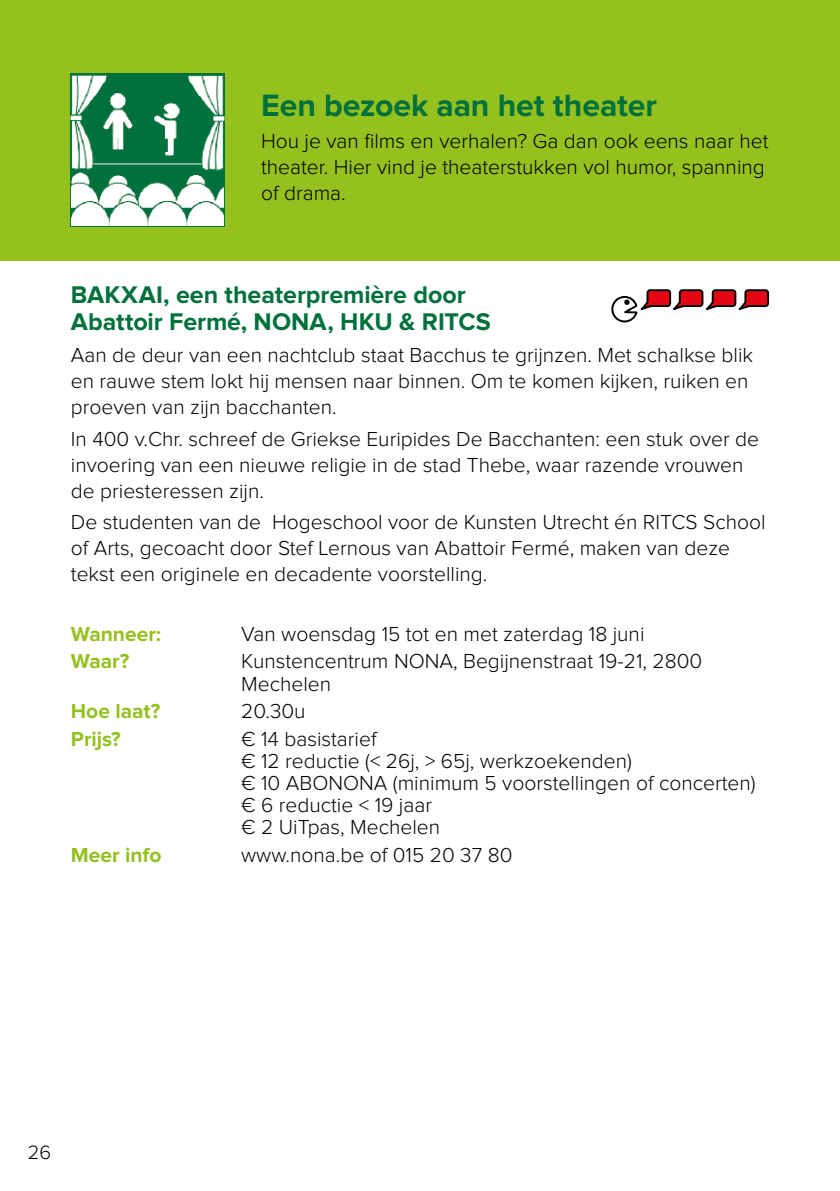
<style>
.page{position:relative;width:840px;height:1191px;background:#fff}
.page>*{position:absolute;margin:0;border:0;box-sizing:border-box;transform-origin:0 0}
.t1{font:700 32px "Proxima Nova";letter-spacing:-.005em;color:#00713c}
.t2{font:700 25px/27px "Proxima Nova";color:#00713c}
.t3{font:300 21px/26px "Proxima Nova";color:#000}
.t4{font:700 21px "Proxima Nova";color:#95c11f}
.t5{font:300 20px "Proxima Nova";color:#000}
</style>
<div class="page">
<svg style="left:611px;top:289px;width:158px;height:34px"></svg>
<div style="left:0;top:0;width:839px;height:261px;background:#95c11f"></div>
<img style="left:71px;top:74px;width:153px;height:153px">
<h1 class="t1" style="left:261px;top:87px;width:397px">Een bezoek aan het theater</h1>
<p class="t3" style="left:261px;top:128px;width:508px">Hou je van films en verhalen? Ga dan ook eens naar het theater. Hier vind je theaterstukken vol humor, spanning of drama.</p>
<p class="t2" style="left:71px;top:282px;width:421px">BAKXAI, een theaterpremière door<br>Abattoir Fermé, NONA, HKU &amp; RITCS</p>
<p class="t3" style="left:71px;top:342px;width:683px">Aan de deur van een nachtclub staat Bacchus te grijnzen. Met schalkse blik en rauwe stem lokt hij mensen naar binnen. Om te komen kijken, ruiken en proeven van zijn bacchanten.</p>
<p class="t3" style="left:71px;top:426px;width:689px">In 400 v.Chr. schreef de Griekse Euripides De Bacchanten: een stuk over de invoering van een nieuwe religie in de stad Thebe, waar razende vrouwen de priesteressen zijn.</p>
<p class="t3" style="left:71px;top:510px;width:695px">De studenten van de Hogeschool voor de Kunsten Utrecht én RITCS School of Arts, gecoacht door Stef Lernous van Abattoir Fermé, maken van deze tekst een originele en decadente voorstelling.</p>
<p class="t4" style="left:71px;top:622px;width:92px">Wanneer:</p>
<p class="t3" style="left:241px;top:621px;width:404px">Van woensdag 15 tot en met zaterdag 18 juni</p>
<p class="t4" style="left:71px;top:649px;width:60px">Waar?</p>
<p class="t3" style="left:241px;top:651px;width:462px;line-height:22px">Kunstencentrum NONA, Begijnenstraat 19-21, 2800<br>Mechelen</p>
<p class="t4" style="left:71px;top:699px;width:91px">Hoe laat?</p>
<p class="t3" style="left:241px;top:698px;width:66px">20.30u</p>
<p class="t4" style="left:71px;top:727px;width:51px">Prijs?</p>
<p class="t3" style="left:241px;top:728px;width:515px;line-height:22px">€ 14 basistarief<br>€ 12 reductie (&lt; 26j, &gt; 65j, werkzoekenden)<br>€ 10 ABONONA (minimum 5 voorstellingen of concerten) € 6 reductie &lt; 19 jaar<br>€ 2 UiTpas, Mechelen</p>
<p class="t4" style="left:71px;top:842px;width:92px">Meer info</p>
<p class="t3" style="left:241px;top:842px;width:272px">www.nona.be of 015 20 37 80</p>
<p class="t5" style="left:28px;top:1140px;width:25px">26</p>
</div>
